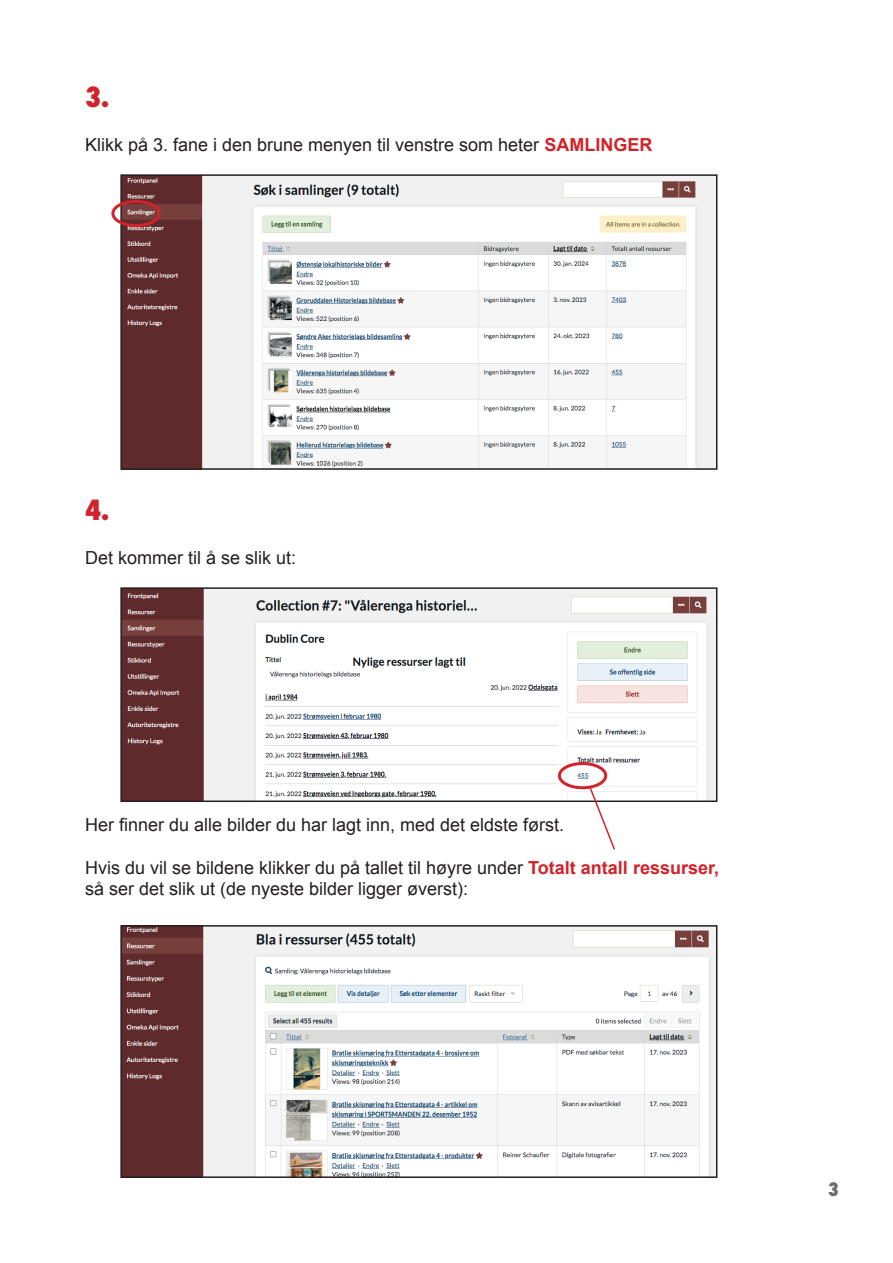
<style>
.page{position:relative;width:893px;height:1263px;background:#fff}
.page>*{position:absolute;margin:0;border:0;box-sizing:border-box;transform-origin:0 0}
.t1{font:800 condensed 27px "Futura";color:#d1232a}
.t2{font:18px/21.6px "Arial";color:#231f20}
.t3{font:800 condensed 18px "Futura";color:#6c6d70}
.s1{font-weight:700;color:#d1232a}
</style>
<div class="page">
<img style="left:123px;top:177px;width:591px;height:290px">
<div style="left:120px;top:174px;width:597px;height:296px;border:2px solid #231f20"></div>
<img style="left:123px;top:590px;width:591px;height:209px">
<div style="left:120px;top:587px;width:597px;height:215px;border:2px solid #231f20"></div>
<div style="left:558px;top:762px;width:49px;height:27px;border:3px solid #d1232a;border-radius:50%"></div>
<img style="left:123px;top:928px;width:591px;height:247px">
<div style="left:120px;top:925px;width:597px;height:253px;border:2px solid #231f20"></div>
<div style="left:111px;top:200px;width:50px;height:27px;border:3px solid #d1232a;border-radius:50%"></div>
<svg style="left:589px;top:786px;width:27px;height:64px"></svg>
<h1 class="t1" style="left:85px;top:79px;width:26px">3.</h1>
<p class="t2" style="left:85px;top:134px;width:569px">Klikk på 3. fane i den brune menyen til venstre som heter <span class="s1">SAMLINGER</span></p>
<h1 class="t1" style="left:85px;top:492px;width:26px">4.</h1>
<p class="t2" style="left:85px;top:547px;width:213px">Det kommer til å se slik ut:</p>
<p class="t2" style="left:85px;top:814px;width:481px">Her finner du alle bilder du har lagt inn, med det eldste først.</p>
<p class="t2" style="left:85px;top:857px;width:635px">Hvis du vil se bildene klikker du på tallet til høyre under <span class="s1">Totalt antall ressurser, </span>så ser det slik ut (de nyeste bilder ligger øverst):</p>
<p class="t3" style="left:828px;top:1177px;width:12px">3</p>
</div>
